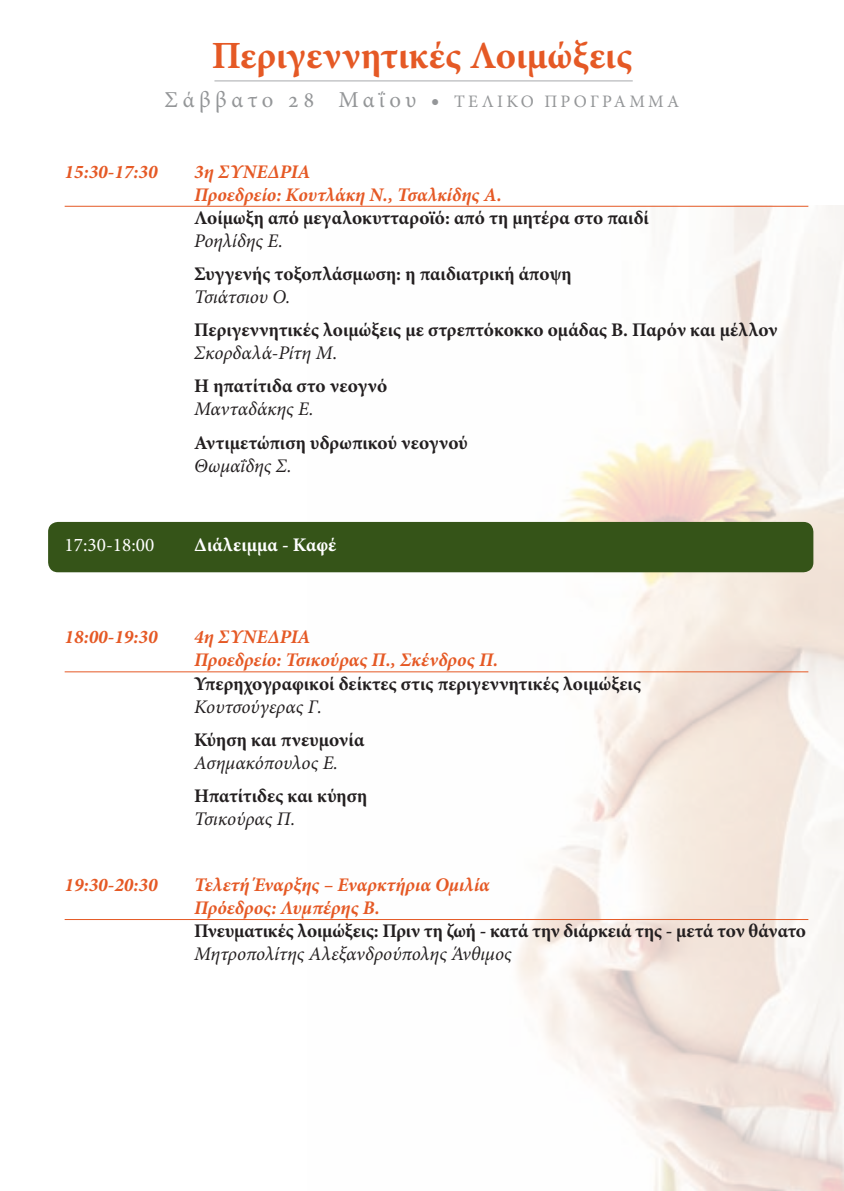
<style>
.page{position:relative;width:844px;height:1191px;background:#fff}
.page>*{position:absolute;margin:0;border:0;box-sizing:border-box;transform-origin:0 0}
.t1{font:700 38.5px "Minion Pro";color:#e55925}
.t2{font:22.75px "Minion Pro";letter-spacing:.2em;color:#949698}
.t3{font:700 19.25px/23.1px "Minion Pro";color:#231f20}
.t4{font:italic 700 19.25px/23.1px "Minion Pro";color:#e55925}
.t5{font:italic 19.25px "Minion Pro";color:#231f20}
.t6{font:700 19.25px "Minion Pro";color:#fff}
.t7{font:19.25px "Minion Pro";color:#fff}
.s1{font-size:17.5px}
.s2{font-weight:400;font-style:italic}
.s3{font-weight:400}
</style>
<div class="page">
<img style="left:308px;top:206px;width:535px;height:985px">
<div style="left:48px;top:522px;width:765px;height:50px;background:#355418;border-radius:10px"></div>
<hr style="left:65px;top:206px;width:743px;height:1px;background:#e55925">
<hr style="left:65px;top:671px;width:743px;height:1px;background:#e55925">
<hr style="left:65px;top:919px;width:743px;height:1px;background:#e55925">
<hr style="left:214px;top:80px;width:418px;height:2px;background:#bcbec0">
<h1 class="t1" style="left:212px;top:28px;width:422px">Περιγεννητικές Λοιμώξεις</h1>
<p class="t2" style="left:164px;top:85px;width:516px">Σάββατο 28 Μαΐου • <span class="s1">ΤΕΛΙΚΌ ΠΡΌΓΡΑΜΜΑ</span></p>
<p class="t4" style="left:65px;top:160px;width:94px">15:30-17:30</p>
<p class="t4" style="left:194px;top:160px;width:309px">3η ΣΥΝΕΔΡΙΑ<br>Προεδρείο: Κουτλάκη Ν., Τσαλκίδης Α.</p>
<p class="t3" style="left:194px;top:206px;width:456px">Λοίμωξη από μεγαλοκυτταροϊό: από τη μητέρα στο παιδί</p>
<p class="t5" style="left:194px;top:228px;width:90px">Ροηλίδης Ε.</p>
<p class="t3" style="left:194px;top:262px;width:379px">Συγγενής τοξοπλάσμωση: η παιδιατρική άποψη</p>
<p class="t5" style="left:194px;top:284px;width:97px">Τσιάτσιου Ο.</p>
<p class="t3" style="left:194px;top:318px;width:584px">Περιγεννητικές λοιμώξεις με στρεπτόκοκκο ομάδας Β. Παρόν και μέλλον<br><span class="s2">Σκορδαλά-Ρίτη Μ</span><span class="s3">.</span></p>
<p class="t3" style="left:194px;top:374px;width:194px">Η ηπατίτιδα στο νεογνό</p>
<p class="t5" style="left:194px;top:396px;width:121px">Μανταδάκης Ε.</p>
<p class="t3" style="left:194px;top:430px;width:275px">Αντιμετώπιση υδρωπικού νεογνού</p>
<p class="t5" style="left:194px;top:452px;width:99px">Θωμαΐδης Σ.</p>
<p class="t7" style="left:65px;top:532px;width:91px">17:30-18:00</p>
<p class="t6" style="left:194px;top:531px;width:144px">Διάλειμμα - Καφέ</p>
<p class="t4" style="left:65px;top:625px;width:94px">18:00-19:30</p>
<p class="t4" style="left:194px;top:625px;width:305px">4η ΣΥΝΕΔΡΙΑ<br>Προεδρείο: Τσικούρας Π., Σκένδρος Π.</p>
<p class="t3" style="left:194px;top:671px;width:448px">Υπερηχογραφικοί δείκτες στις περιγεννητικές λοιμώξεις</p>
<p class="t5" style="left:194px;top:693px;width:129px">Κουτσούγερας Γ.</p>
<p class="t3" style="left:194px;top:727px;width:171px">Κύηση και πνευμονία</p>
<p class="t5" style="left:194px;top:749px;width:145px">Ασημακόπουλος Ε.</p>
<p class="t3" style="left:194px;top:784px;width:175px">Ηπατίτιδες και κύηση</p>
<p class="t5" style="left:194px;top:805px;width:102px">Τσικούρας Π.</p>
<p class="t4" style="left:65px;top:873px;width:94px">19:30-20:30</p>
<p class="t4" style="left:194px;top:873px;width:297px">Τελετή Έναρξης – Εναρκτήρια Ομιλία<br>Πρόεδρος: Λυμπέρης Β.</p>
<p class="t3" style="left:194px;top:919px;width:613px">Πνευματικές λοιμώξεις: Πριν τη ζωή - κατά την διάρκειά της - μετά τον θάνατο</p>
<p class="t5" style="left:194px;top:941px;width:319px">Μητροπολίτης Αλεξανδρούπολης Άνθιμος</p>
</div>
